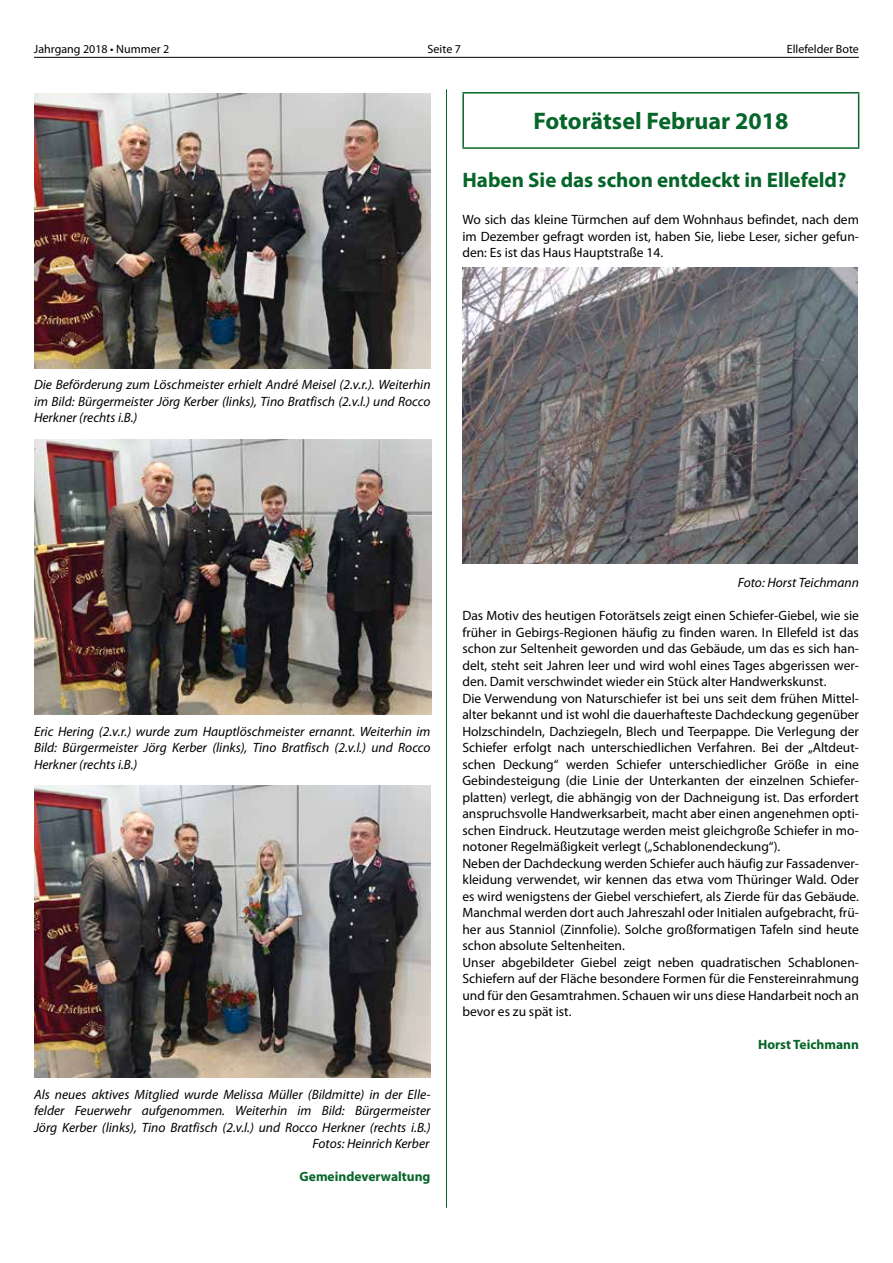
<style>
.page{position:relative;width:893px;height:1263px;background:#fff}
.page>*{position:absolute;margin:0;border:0;box-sizing:border-box;transform-origin:0 0}
.t1{font:700 24px "Myriad Pro";color:#066528}
.t2{font:700 21px "Myriad Pro";color:#066528}
.t3{font:13.5px/16.5px "Myriad Pro";color:#000;text-align:justify}
.t4{font:italic 13.5px/16.5px "Myriad Pro";color:#000;text-align:justify}
.t5{font:700 13.5px "Myriad Pro";color:#066528}
.t6{font:12px "Myriad Pro";color:#000}
</style>
<div class="page">
<hr style="left:34px;top:57px;width:825px;height:1px;background:#000">
<hr style="left:446px;top:89px;width:1px;height:1119px;background:#066528">
<hr style="left:462px;top:92px;width:397px;height:2px;background:#066528">
<hr style="left:462px;top:94px;width:2px;height:53px;background:#066528">
<hr style="left:858px;top:94px;width:1px;height:53px;background:#066528">
<hr style="left:462px;top:147px;width:397px;height:2px;background:#066528">
<img style="left:462px;top:267px;width:396px;height:297px">
<img style="left:34px;top:93px;width:397px;height:275px">
<img style="left:34px;top:439px;width:398px;height:275px">
<img style="left:34px;top:785px;width:397px;height:293px">
<p class="t6" style="left:34px;top:42px;width:137px">Jahrgang 2018 • Nummer 2</p>
<p class="t6" style="left:428px;top:42px;width:35px">Seite 7</p>
<p class="t6" style="left:787px;top:42px;width:74px">Ellefelder Bote</p>
<h1 class="t1" style="left:533px;top:106px;width:257px">Fotorätsel Februar 2018</h1>
<h2 class="t2" style="left:462px;top:166px;width:385px">Haben Sie das schon entdeckt in Ellefeld?</h2>
<p class="t3" style="left:462px;top:211px;width:398px">Wo sich das kleine Türmchen auf dem Wohnhaus befindet, nach dem im Dezember gefragt worden ist, haben Sie, liebe Leser, sicher gefun&shy;den: Es ist das Haus Hauptstraße 14.</p>
<p class="t4" style="left:34px;top:376px;width:398px">Die Beförderung zum Löschmeister erhielt André Meisel (2.v.r.). Weiterhin im Bild: Bürgermeister Jörg Kerber (links), Tino Bratfisch (2.v.l.) und Rocco Herkner (rechts i.B.)</p>
<p class="t4" style="left:34px;top:723px;width:398px">Eric Hering (2.v.r.) wurde zum Hauptlöschmeister ernannt. Weiterhin im Bild: Bürgermeister Jörg Kerber (links), Tino Bratfisch (2.v.l.) und Rocco Herkner (rechts i.B.)</p>
<p class="t4" style="left:34px;top:1086px;width:398px;text-align:right">Als neues aktives Mitglied wurde Melissa Müller (Bildmitte) in der Elle&shy;felder Feuerwehr aufgenommen. Weiterhin im Bild: Bürgermeister Jörg Kerber (links), Tino Bratfisch (2.v.l.) und Rocco Herkner (rechts i.B.)<br>Fotos: Heinrich Kerber</p>
<p class="t5" style="left:300px;top:1168px;width:132px">Gemeindeverwaltung</p>
<p class="t4" style="left:738px;top:574px;width:123px">Foto: Horst Teichmann</p>
<p class="t3" style="left:462px;top:607px;width:398px;text-align:left">Das Motiv des heutigen Fotorätsels zeigt einen Schiefer-Giebel, wie sie früher in Gebirgs-Regionen häufig zu finden waren. In Ellefeld ist das schon zur Seltenheit geworden und das Gebäude, um das es sich han&shy;delt, steht seit Jahren leer und wird wohl eines Tages abgerissen wer&shy;den. Damit verschwindet wieder ein Stück alter Handwerkskunst.<br>Die Verwendung von Naturschiefer ist bei uns seit dem frühen Mittel&shy;alter bekannt und ist wohl die dauerhafteste Dachdeckung gegenüber Holzschindeln, Dachziegeln, Blech und Teerpappe. Die Verlegung der Schiefer erfolgt nach unterschiedlichen Verfahren. Bei der „Altdeut&shy;schen Deckung“ werden Schiefer unterschiedlicher Größe in eine Gebindesteigung (die Linie der Unterkanten der einzelnen Schiefer&shy;platten) verlegt, die abhängig von der Dachneigung ist. Das erfordert anspruchsvolle Handwerksarbeit, macht aber einen angenehmen opti&shy;schen Eindruck. Heutzutage werden meist gleichgroße Schiefer in mo&shy;notoner Regelmäßigkeit verlegt („Schablonendeckung“).<br>Neben der Dachdeckung werden Schiefer auch häufig zur Fassadenver&shy;kleidung verwendet, wir kennen das etwa vom Thüringer Wald. Oder es wird wenigstens der Giebel verschiefert, als Zierde für das Gebäude.<br>Manchmal werden dort auch Jahreszahl oder Initialen aufgebracht, frü&shy;her aus Stanniol (Zinnfolie). Solche großformatigen Tafeln sind heute schon absolute Seltenheiten.<br>Unser abgebildeter Giebel zeigt neben quadratischen Schablonen-Schiefern auf der Fläche besondere Formen für die Fenstereinrahmung und für den Gesamtrahmen. Schauen wir uns diese Handarbeit noch an bevor es zu spät ist.</p>
<p class="t5" style="left:758px;top:1036px;width:102px">Horst Teichmann</p>
</div>
